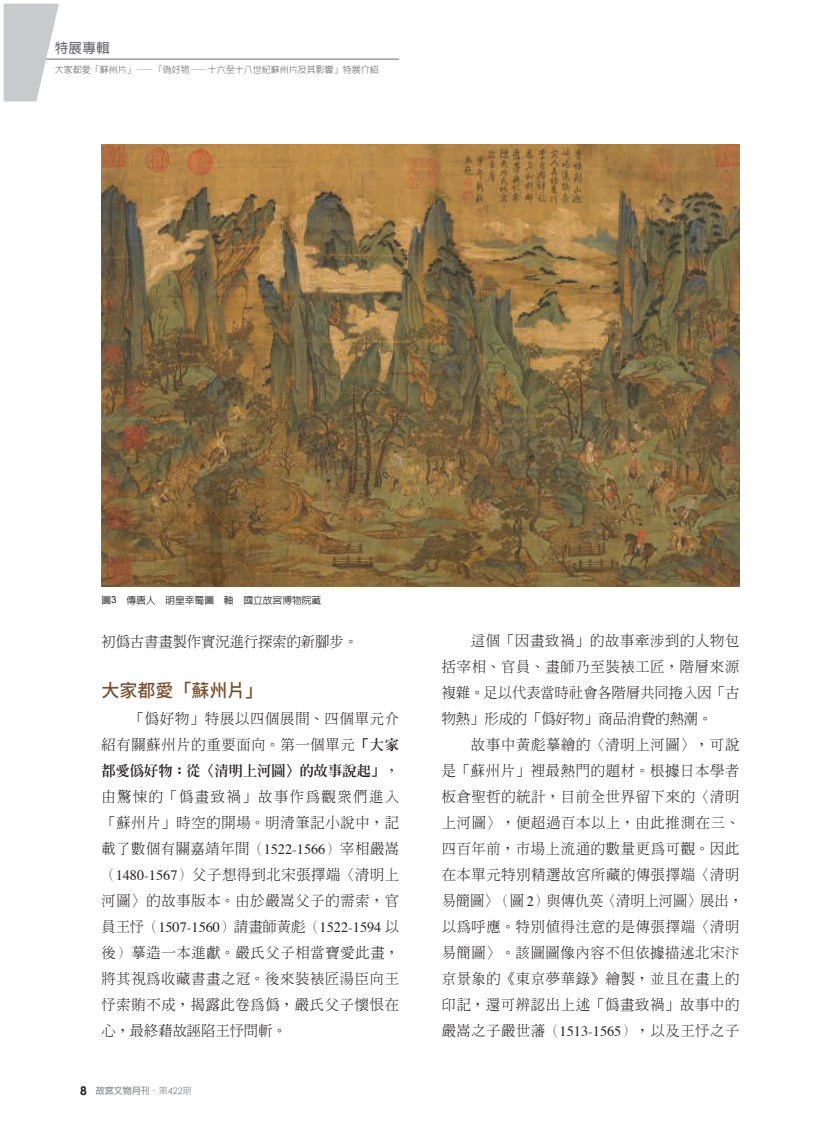
<style>
.page{position:relative;width:825px;height:1139px;background:#fff}
.page>*{position:absolute;margin:0;border:0;box-sizing:border-box;transform-origin:0 0}
.t1{font:500 18px "Noto Sans CJ Ktc";color:#7a4f2e}
.t2{font:300 14.25px/26px "AR Ming B5";letter-spacing:.05em;color:#231f20;text-align:justify}
.t3{font:14.25px "Times";color:#231f20}
.t4{font:300 14.25px "AR Ming B5";color:#231f20}
.t5{font:700 13.5px "AR Hei B5";color:#6c6d70}
.t6{font:500 9.75px "AR Hei B5";color:#231f20}
.t7{font:300 9px "AR Hei B5";color:#57585a}
.t8{font:700 9px "AR Hei B5";color:#808285}
.s1{font-family:"Arial";font-weight:400}
.s2{font-weight:800}
.s3{font-family:"Times";font-weight:400}
.s4{font-family:"AR Ming B5";font-weight:300}
.s5{font-family:"AR Ming U30";font-weight:300}
.s6{font-family:"AR Ming U30"}
.s7{font-family:"Century Gothic";font-size:12px;color:#231f20}
.s8{font-weight:300}
.s9{font-family:"Century Gothic";font-weight:400}
</style>
<div class="page">
<hr style="left:46px;top:59px;width:353px;height:1px;background:#6c6d70">
<img style="left:101px;top:144px;width:638px;height:442px">
<svg style="left:3px;top:3px;width:56px;height:98px"></svg>
<p class="t5" style="left:55px;top:42px;width:57px">特展專輯</p>
<p class="t7" style="left:55px;top:65px;width:326px">大家都愛「蘇州片」—「偽好物—十六至十八世紀蘇州片及其影響」特展介紹</p>
<p class="t6" style="left:101px;top:595px;width:221px">圖<span class="s1">3</span>　傳唐人　明皇幸蜀圖　軸　國立故宮博物院藏</p>
<p class="t4" style="left:101px;top:634px;width:258px">初偽古書畫製作實況進行探索的新腳步。</p>
<p class="t1" style="left:101px;top:680px;width:163px">大家都愛「蘇州片」</p>
<p class="t2" style="left:101px;top:705px;width:299px">　　「偽好物」特展以四個展間、四個單元介紹有關蘇州片的重要面向。第一個單元<span class="s2">「大家都愛偽好物：從〈清明上河圖〉的故事說起」</span>，由驚悚的「偽畫致禍」故事作為觀眾們進入「蘇州片」時空的開場。明清筆記小說中，記載了數個有關嘉靖年間（<span class="s3">1522-1566</span>）宰相嚴嵩（<span class="s3">1480-1567</span>）父子想得到北宋張擇端〈清明上河圖〉的故事版本。由於嚴嵩父子的需索，官</p>
<p class="t3" style="left:101px;top:913px;width:299px"><span class="s4">員王</span><span class="s5">忬</span><span class="s4">（</span>1507-1560<span class="s4">）請畫師黃彪（</span>1522-1594 <span class="s4">以</span></p>
<p class="t2" style="left:101px;top:939px;width:299px">後）摹造一本進獻。嚴氏父子相當寶愛此畫，將其視為收藏書畫之冠。後來裝裱匠湯臣向王<span class="s6">忬</span>索賄不成，揭露此卷為偽，嚴氏父子懷恨在心，最終藉故誣陷王<span class="s6">忬</span>問斬。</p>
<p class="t8" style="left:80px;top:1085px;width:113px"><span class="s7">8</span> 故宮文物月刊·<span class="s8">第</span><span class="s9">422</span><span class="s8">期</span></p>
<p class="t2" style="left:442px;top:627px;width:303px;text-align:left">　　這個「因畫致禍」的故事牽涉到的人物包括宰相、官員、畫師乃至裝裱工匠，階層來源複雜。足以代表當時社會各階層共同捲入因「古物熱」形成的「偽好物」商品消費的熱潮。<br>　　故事中黃彪摹繪的〈清明上河圖〉，可說是「蘇州片」裡最熱門的題材。根據日本學者板倉聖哲的統計，目前全世界留下來的〈清明上河圖〉，便超過百本以上，由此推測在三、四百年前，市場上流通的數量更為可觀。因此在本單元特別精選故宮所藏的傳張擇端〈清明易簡圖〉（圖 <span class="s3">2</span>）與傳仇英〈清明上河圖〉展出，以為呼應。特別值得注意的是傳張擇端〈清明易簡圖〉。該圖圖像內容不但依據描述北宋汴京景象的《東京夢華錄》繪製，並且在畫上的印記，還可辨認出上述「偽畫致禍」故事中的嚴嵩之子嚴世藩（<span class="s3">1513-1565</span>），以及王<span class="s6">忬</span>之子</p>
</div>
